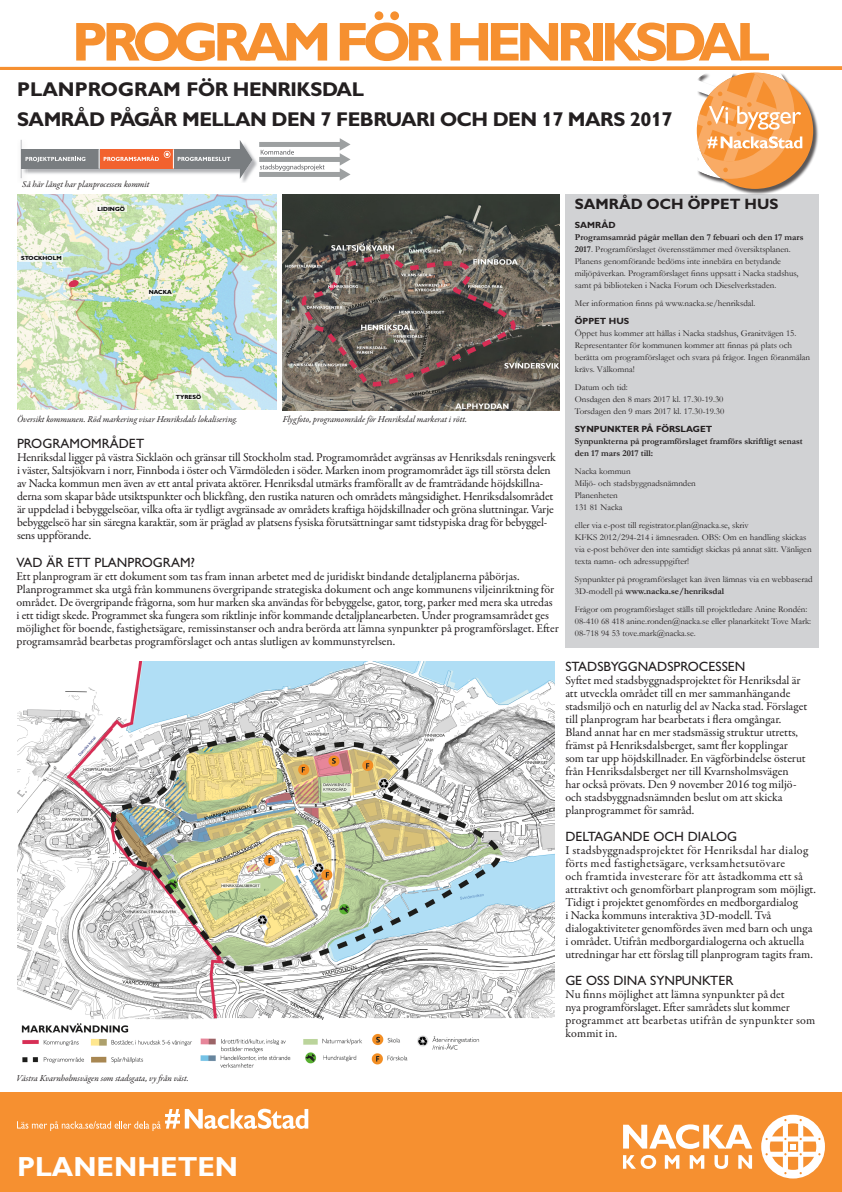
<style>
.page{position:relative;width:842px;height:1192px;background:#fff}
.page>*{position:absolute;margin:0;border:0;box-sizing:border-box;transform-origin:0 0}
.t1{font:700 55px "Gill Sans MT For Nacka";letter-spacing:-.1em;color:#f69030}
.t2{font:700 27.5px "Gill Sans";color:#fff}
.Teknisk_rubrik{font:700 20px "Gill Sans MT For Nacka";letter-spacing:-.025em;color:#231f20}
.Rubrik{font:700 15px "Gill Sans MT For Nacka";color:#231f20}
.Default{font:500 13.5px "Gill Sans MT For Nacka";color:#231f20}
.BRU{font:500 13.5px "Gill Sans MT For Nacka";color:#231f20}
.Default-2{font:12px/13px "Garamond Premr Pro";color:#231f20}
.BRU-2{font:12px/13px "Garamond Premr Pro";letter-spacing:-.015em;color:#231f20}
.Brödtext{font:9px/12px "Garamond";color:#231f20}
.t3{font:italic 9px "Garamond Premr Pro";letter-spacing:-.005em;color:#231f20}
.Brödtext-2{font:700 9px/12.2px "Garamond";color:#231f20}
.t4{font:700 6px "Gill Sans MT For Nacka";color:#000}
.s1{font-family:"Gill Sans MT For Nacka";font-weight:700}
.s2{font-weight:700}
.s3{font-family:"Gill Sans MT For Nacka"}
</style>
<div class="page">
<div style="left:565px;top:194px;width:254px;height:454px;background:#d1d2d4"></div>
<img style="left:283px;top:194px;width:276px;height:216px">
<img style="left:18px;top:194px;width:259px;height:216px">
<svg style="left:68px;top:279px;width:11px;height:9px"></svg>
<svg style="left:148px;top:289px;width:24px;height:7px"></svg>
<svg style="left:96px;top:205px;width:30px;height:7px"></svg>
<svg style="left:19px;top:255px;width:44px;height:7px"></svg>
<svg style="left:174px;top:393px;width:28px;height:7px"></svg>
<div style="left:697px;top:73px;width:122px;height:122px;background:#231f20;opacity:.75"></div>
<div style="left:697px;top:73px;width:116px;height:116px;background:#f69030;border-radius:50%"></div>
<img style="left:17px;top:662px;width:538px;height:406px">
<div style="left:484px;top:1026px;width:74px;height:43px;background:#fff;border-radius:6px"></div>
<div style="left:484px;top:1025px;width:75px;height:44px;border:2px solid #fff;border-radius:6px"></div>
<div style="left:0;top:1093px;width:842px;height:99px;background:#f69030"></div>
<svg style="left:0;top:66px;width:842px;height:115px"></svg>
<svg style="left:623px;top:1124px;width:129px;height:25px"></svg>
<svg style="left:623px;top:1155px;width:33px;height:14px"></svg>
<svg style="left:665px;top:1155px;width:14px;height:14px"></svg>
<svg style="left:690px;top:1155px;width:14px;height:14px"></svg>
<svg style="left:714px;top:1155px;width:14px;height:14px"></svg>
<svg style="left:738px;top:1155px;width:14px;height:14px"></svg>
<svg style="left:761px;top:1115px;width:64px;height:64px"></svg>
<svg style="left:17px;top:1109px;width:291px;height:22px"></svg>
<h1 class="t1" style="left:72px;top:8px;width:699px">PROGRAM FÖR HENRIKSDAL</h1>
<p class="Teknisk_rubrik" style="left:17px;top:77px;width:348px">PLANPROGRAM FÖR HENRIKSDAL</p>
<p class="Teknisk_rubrik" style="left:17px;top:107px;width:657px">SAMRÅD PÅGÅR MELLAN DEN 7 FEBRUARI OCH DEN 17 MARS 2017</p>
<p class="t3" style="left:22px;top:178px;width:129px">Så här långt har planprocessen kommit</p>
<p class="t4" style="left:21px;top:255px;width:42px">STOCKHOLM</p>
<p class="t4" style="left:98px;top:205px;width:29px">LIDINGÖ</p>
<p class="t4" style="left:149px;top:289px;width:25px">NACKA</p>
<p class="t4" style="left:176px;top:393px;width:27px">TYRESÖ</p>
<p class="t3" style="left:17px;top:413px;width:222px">Översikt kommunen. Röd markering visar Henriksdals lokalisering.</p>
<p class="t3" style="left:283px;top:413px;width:186px">Flygfoto, programområde för Henriksdal markerat i rött.</p>
<p class="BRU" style="left:17px;top:435px;width:129px">PROGRAMOMRÅDET</p>
<p class="BRU-2" style="left:17px;top:451px;width:540px">Henriksdal ligger på västra Sicklaön och gränsar till Stockholm stad. Programområdet avgränsas av Henriksdals reningsverk i väster, Saltsjökvarn i norr, Finnboda i öster och Värmdöleden i söder. Marken inom programområdet ägs till största delen av Nacka kommun men även av ett antal privata aktörer. Henriksdal utmärks framförallt av de framträdande höjdskillna&shy;derna som skapar både utsiktspunkter och blickfång, den rustika naturen och områdets mångsidighet. Henriksdalsområdet är uppdelad i bebyggelseöar, vilka ofta är tydligt avgränsade av områdets kraftiga höjdskillnader och gröna sluttningar. Varje bebyggelseö har sin säregna karaktär, som är präglad av platsens fysiska förutsättningar samt tidstypiska drag för bebyggel&shy;sens uppförande.</p>
<p class="Default" style="left:17px;top:555px;width:180px">VAD ÄR ETT PLANPROGRAM?</p>
<p class="Default-2" style="left:17px;top:570px;width:544px">Ett planprogram är ett dokument som tas fram innan arbetet med de juridiskt bindande detaljplanerna påbörjas.<br>Planprogrammet ska utgå från kommunens övergripande strategiska dokument och ange kommunens viljeinriktning för området. De övergripande frågorna, som hur marken ska användas för bebyggelse, gator, torg, parker med mera ska utredas<br>i ett tidigt skede. Programmet ska fungera som riktlinje inför kommande detaljplanearbeten. Under programsamrådet ges möjlighet för boende, fastighetsägare, remissinstanser och andra berörda att lämna synpunkter på programförslaget. Efter programsamråd bearbetas programförslaget och antas slutligen av kommunstyrelsen.</p>
<p class="Rubrik" style="left:575px;top:194px;width:205px">SAMRÅD OCH ÖPPET HUS</p>
<p class="Brödtext" style="left:575px;top:219px;width:230px"><span class="s1">SAMRÅD<br></span><span class="s2">Programsamråd pågår mellan den 7 febuari och den 17 mars 2017</span>. Programförslaget överensstämmer med översiktsplanen.<br>Planens genomförande bedöms inte innebära en betydande miljöpåverkan. Programförslaget finns uppsatt i Nacka stadshus, samt på biblioteken i Nacka Forum och Dieselverkstaden.</p>
<p class="Brödtext" style="left:575px;top:297px;width:182px">Mer information finns på www.nacka.se/henriksdal.</p>
<p class="Brödtext" style="left:575px;top:315px;width:237px"><span class="s1">ÖPPET HUS<br></span>Öppet hus kommer att hållas i Nacka stadshus, Granitvägen 15.<br>Representanter för kommunen kommer att finnas på plats och berätta om programförslaget och svara på frågor. Ingen föranmälan krävs. Välkomna!</p>
<p class="Brödtext" style="left:575px;top:381px;width:151px">Datum och tid:<br>Onsdagen den 8 mars 2017 kl. 17.30-19.30<br>Torsdagen den 9 mars 2017 kl. 17.30-19.30</p>
<p class="Brödtext-2" style="left:575px;top:423px;width:229px"><span class="s3">SYNPUNKTER PÅ FÖRSLAGET<br></span>Synpunkterna på programförslaget framförs skriftligt senast den 17 mars 2017 till:</p>
<p class="Brödtext" style="left:575px;top:465px;width:57px">Nacka kommun</p>
<p class="Brödtext" style="left:575px;top:477px;width:122px">Miljö- och stadsbyggnadsnämnden</p>
<p class="Brödtext" style="left:575px;top:489px;width:45px">Planenheten</p>
<p class="Brödtext" style="left:575px;top:501px;width:49px">131 81 Nacka</p>
<p class="Brödtext" style="left:575px;top:519px;width:238px">eller via e-post till registrator.plan@nacka.se, skriv<br>KFKS 2012/294-214 i ämnesraden. OBS: Om en handling skickas via e-post behöver den inte samtidigt skickas på annat sätt. Vänligen texta namn- och adressuppgifter!</p>
<p class="Brödtext" style="left:575px;top:573px;width:239px">Synpunkter på programförslaget kan även lämnas via en webbaserad<br>3D-modell på <span class="s2">www.nacka.se/henriksdal</span></p>
<p class="Brödtext" style="left:575px;top:603px;width:238px">Frågor om programförslaget ställs till projektledare Anine Rondén:<br>08-410 68 418 anine.ronden@nacka.se eller planarkitekt Tove Mark:<br>08-718 94 53 tove.mark@nacka.se.</p>
<p class="t3" style="left:17px;top:1073px;width:174px">Västra Kvarnholmsvägen som stadsgata, vy från väst.</p>
<h2 class="t2" style="left:17px;top:1150px;width:223px">PLANENHETEN</h2>
<p class="Default" style="left:565px;top:659px;width:182px">STADSBYGGNADSPROCESSEN</p>
<p class="Default-2" style="left:565px;top:674px;width:244px">Syftet med stadsbyggnadsprojektet för Henriksdal är att utveckla området till en mer sammanhängande stadsmiljö och en naturlig del av Nacka stad. Förslaget till planprogram har bearbetats i flera omgångar.<br>Bland annat har en mer stadsmässig struktur utretts, främst på Henriksdalsberget, samt fler kopplingar som tar upp höjdskillnader. En vägförbindelse österut från Henriksdalsberget ner till Kvarnsholmsvägen<br>har också prövats. Den 9 november 2016 tog miljö&shy;och stadsbyggnadsnämnden beslut om att skicka planprogrammet för samråd.</p>
<p class="Default" style="left:565px;top:829px;width:173px">DELTAGANDE OCH DIALOG</p>
<p class="Default-2" style="left:565px;top:844px;width:252px">I stadsbyggnadsprojektet för Henriksdal har dialog förts med fastighetsägare, verksamhetsutövare<br>och framtida investerare för att åstadkomma ett så attraktivt och genomförbart planprogram som möjligt.<br>Tidigt i projektet genomfördes en medborgardialog<br>i Nacka kommuns interaktiva 3D-modell. Två dialogaktiviteter genomfördes även med barn och unga i området. Utifrån medborgardialogerna och aktuella utredningar har ett förslag till planprogram tagits fram.</p>
<p class="Default" style="left:565px;top:972px;width:170px">GE OSS DINA SYNPUNKTER</p>
<p class="Default-2" style="left:565px;top:988px;width:251px">Nu finns möjlighet att lämna synpunkter på det<br>nya programförslaget. Efter samrådets slut kommer programmet att bearbetas utifrån de synpunkter som kommit in.</p>
</div>
